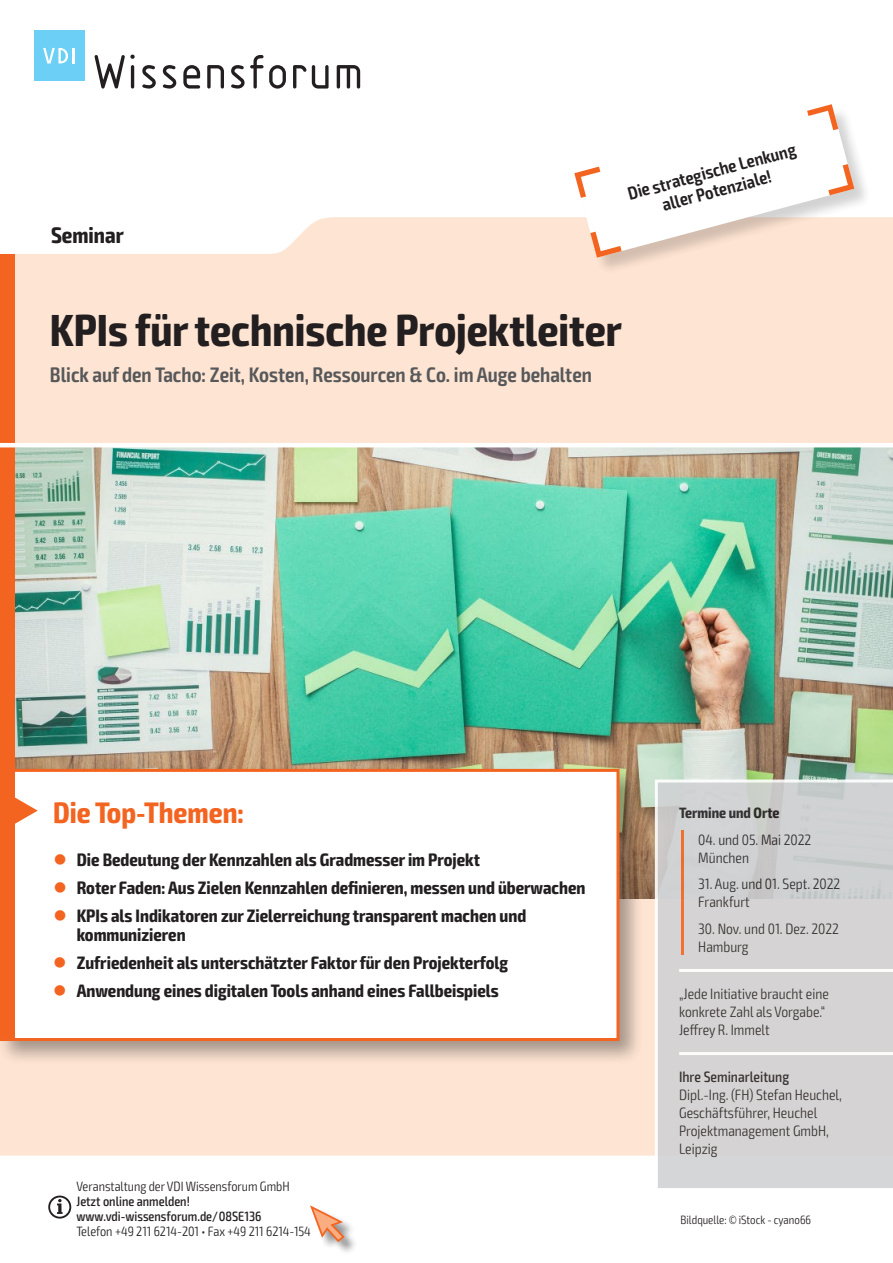
<style>
.page{position:relative;width:893px;height:1263px;background:#fff}
.page>*{position:absolute;margin:0;border:0;box-sizing:border-box;transform-origin:0 0}
.t1{font:700 condensed 45px "Exo 2";color:#231f20}
.t2{font:700 condensed 29.7px "Exo 2";color:#f36421}
.t3{font:700 condensed 22.5px "Exo 2";color:#231f20}
.t4{font:600 condensed 21px "Exo 2";color:#57585a}
.t5{font:700 condensed 18px/19.5px "Exo 2";color:#231f20}
.t6{font:600 condensed 18px/19.5px "Exo 2";color:#231f20;text-align:center}
.t7{font:300 condensed 15px/18px "Exo 2";color:#231f20}
.t8{font:500 condensed 15px "Exo 2";color:#231f20}
.t9{font:700 condensed 15px "Exo 2";color:#231f20}
.t10{font:300 condensed 13.5px "Exo 2";color:#231f20}
.t11{font:500 condensed 13.5px/15px "Exo 2";color:#231f20}
.t12{font:300 condensed 12px "Exo 2";color:#231f20}
.s1{color:#f36421}
</style>
<div class="page">
<div style="left:0;top:217px;width:893px;height:938px;background:#fee4d2"></div>
<img style="left:14px;top:447px;width:879px;height:451px">
<div style="left:0;top:765px;width:644px;height:300px;background:#231f20;opacity:.4"></div>
<div style="left:2px;top:770px;width:616px;height:269px;background:#fff"></div>
<div style="left:3px;top:772px;width:11px;height:266px;background:#f36421"></div>
<div style="left:0;top:769px;width:619px;height:272px;border:3px solid #f36421"></div>
<svg style="left:14px;top:796px;width:24px;height:29px"></svg>
<div style="left:0;top:254px;width:14px;height:519px;background:#f36421"></div>
<div style="left:311px;top:1206px;width:47px;height:49px;background:#231f20;opacity:.5"></div>
<svg style="left:310px;top:1205px;width:36px;height:38px"></svg>
<hr style="left:0;top:443px;width:893px;height:4px;background:#fff">
<svg style="left:655px;top:779px;width:238px;height:409px"></svg>
<svg style="left:48px;top:1195px;width:23px;height:23px"></svg>
<svg style="left:94px;top:54px;width:41px;height:35px"></svg>
<svg style="left:142px;top:65px;width:14px;height:24px"></svg>
<svg style="left:163px;top:65px;width:13px;height:24px"></svg>
<svg style="left:183px;top:65px;width:17px;height:24px"></svg>
<svg style="left:207px;top:65px;width:17px;height:24px"></svg>
<svg style="left:231px;top:55px;width:55px;height:34px"></svg>
<svg style="left:293px;top:65px;width:36px;height:24px"></svg>
<svg style="left:337px;top:65px;width:23px;height:24px"></svg>
<div style="left:34px;top:30px;width:50px;height:51px;background:#6bcff6"></div>
<svg style="left:43px;top:48px;width:31px;height:15px"></svg>
<div style="left:575px;top:105px;width:297px;height:170px;background:#231f20;opacity:.2"></div>
<svg style="left:574px;top:104px;width:280px;height:154px"></svg>
<p class="t3" style="left:51px;top:221px;width:74px">Seminar</p>
<p class="t6" style="left:626px;top:185px;width:175px;rotate:-15deg">Die strategische Lenkung aller Potenziale!</p>
<h1 class="t1" style="left:50px;top:303px;width:573px">KPIs für technische Projektleiter</h1>
<p class="t4" style="left:50px;top:362px;width:543px">Blick auf den Tacho: Zeit, Kosten, Ressourcen &amp; Co. im Auge behalten</p>
<h2 class="t2" style="left:53px;top:794px;width:192px">Die Top-Themen:</h2>
<p class="t5" style="left:53px;top:850px;width:428px"><span class="s1">●</span> Die Bedeutung der Kennzahlen als Gradmesser im Projekt</p>
<p class="t5" style="left:53px;top:878px;width:534px"><span class="s1">●</span> Roter Faden: Aus Zielen Kennzahlen definieren, messen und überwachen</p>
<p class="t5" style="left:77px;top:906px;width:451px;text-indent:-23px"><span class="s1">●</span> KPIs als Indikatoren zur Zielerreichung transparent machen und kommunizieren</p>
<p class="t5" style="left:53px;top:953px;width:456px"><span class="s1">●</span> Zufriedenheit als unterschätzter Faktor für den Projekterfolg</p>
<p class="t5" style="left:53px;top:981px;width:447px"><span class="s1">●</span> Anwendung eines digitalen Tools anhand eines Fallbeispiels</p>
<p class="t10" style="left:77px;top:1178px;width:215px">Veranstaltung der VDI Wissensforum GmbH</p>
<p class="t11" style="left:77px;top:1194px;width:187px">Jetzt online anmelden! www.vdi-wissensforum.de/08SE136</p>
<p class="t10" style="left:77px;top:1223px;width:236px">Telefon +49 211 6214-201 • Fax +49 211 6214-154</p>
<p class="t9" style="left:679px;top:804px;width:102px">Termine und Orte</p>
<p class="t7" style="left:698px;top:831px;width:115px">04. und 05. Mai 2022<br>München</p>
<p class="t7" style="left:698px;top:875px;width:144px">31. Aug. und 01. Sept. 2022<br>Frankfurt</p>
<p class="t7" style="left:698px;top:920px;width:142px">30. Nov. und 01. Dez. 2022<br>Hamburg</p>
<p class="t7" style="left:679px;top:985px;width:151px">„Jede Initiative braucht eine konkrete Zahl als Vorgabe.“<br>Jeffrey R. Immelt</p>
<p class="t8" style="left:679px;top:1068px;width:112px">Ihre Seminarleitung</p>
<p class="t7" style="left:679px;top:1086px;width:164px">Dipl.-Ing. (FH) Stefan Heuchel,<br>Geschäftsführer, Heuchel<br>Projektmanagement GmbH,<br>Leipzig</p>
<p class="t12" style="left:681px;top:1212px;width:132px">Bildquelle: © iStock - cyano66</p>
</div>
